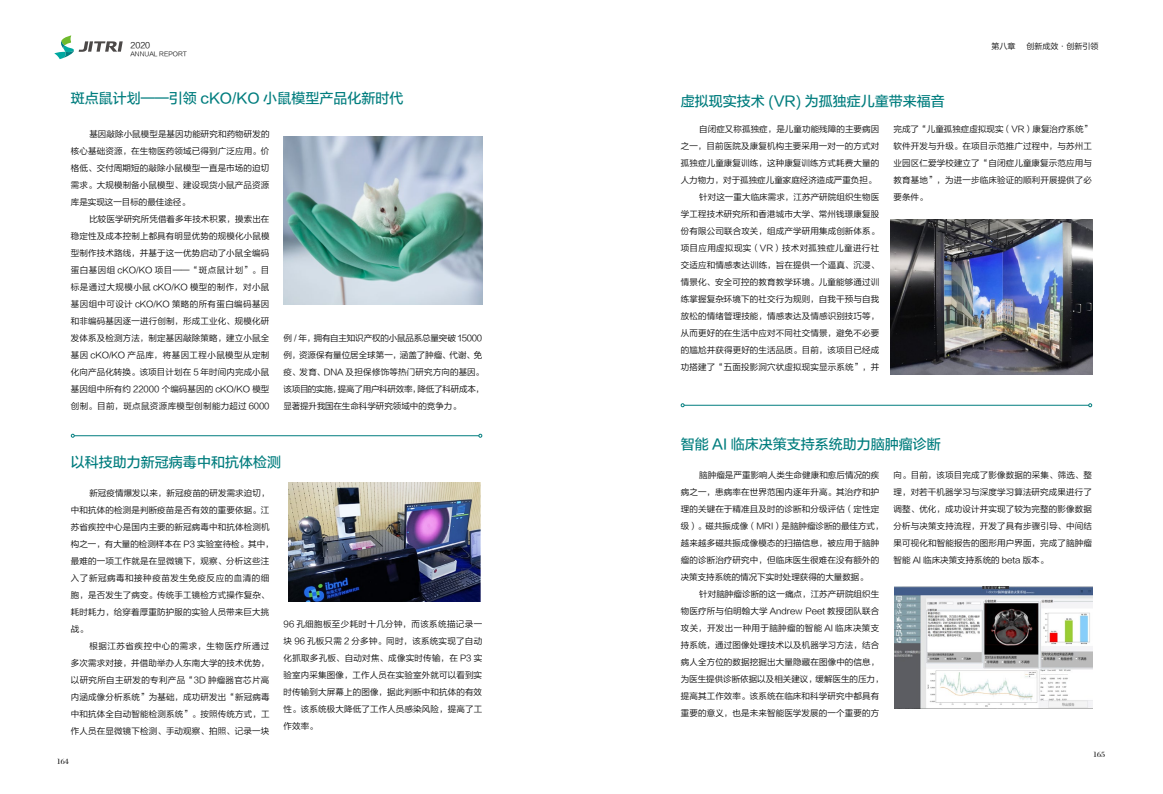
<style>
.page{position:relative;width:1163px;height:794px;background:#fff}
.page>*{position:absolute;margin:0;border:0;box-sizing:border-box;transform-origin:0 0}
.t1{font:14px "FZLTZHUNHK XHRB GBK1 0";color:#007d7e}
.t2{font:8.5px/17px "FZLTXIHK XHRB GBK1 0";letter-spacing:.015em;color:#000;text-align:justify}
.t3{font:8.5px/17px "FZLTXIHK XHRB GBK1 0";letter-spacing:-.01em;color:#000}
.t4{font:8.5px "FZLTXIHK XHRB GBK1 0";letter-spacing:.045em;color:#000}
.t5{font:8px "FZLTXIHK XHRB GBK1 0";color:#000}
.t6{font:8px "FZS3 K GBK1 0";color:#000}
.t7{font:6px "FZLTXIHK XHRB GBK1 0";color:#000}
</style>
<div class="page">
<svg style="left:54px;top:35px;width:69px;height:24px"></svg>
<img style="left:283px;top:137px;width:199px;height:168px">
<img style="left:288px;top:482px;width:192px;height:119px">
<hr style="left:74px;top:435px;width:405px;height:1px;background:#007d7e">
<hr style="left:684px;top:405px;width:404px;height:1px;background:#007d7e">
<svg style="left:680px;top:403px;width:4px;height:4px"></svg>
<img style="left:890px;top:219px;width:201px;height:155px">
<img style="left:894px;top:586px;width:197px;height:122px">
<p class="t5" style="left:130px;top:41px;width:21px">2020</p>
<p class="t5" style="left:991px;top:41px;width:25px">第八章</p>
<p class="t5" style="left:1026px;top:41px;width:74px">创新成效·创新引领</p>
<p class="t7" style="left:130px;top:50px;width:58px">ANNUAL REPORT</p>
<h1 class="t1" style="left:71px;top:90px;width:334px">斑点鼠计划——引领 cKO/KO 小鼠模型产品化新时代</h1>
<p class="t2" style="left:71px;top:126px;width:200px;text-indent:18px">基因敲除小鼠模型是基因功能研究和药物研发的核心基础资源，在生物医药领域已得到广泛应用。价格低、交付周期短的敲除小鼠模型一直是市场的迫切需求。大规模制备小鼠模型、建设现货小鼠产品资源库是实现这一目标的最佳途径。</p>
<p class="t2" style="left:71px;top:211px;width:200px;text-indent:18px">比较医学研究所凭借着多年技术积累，摸索出在稳定性及成本控制上都具有明显优势的规模化小鼠模型制作技术路线，并基于这一优势启动了小鼠全编码蛋白基因组 cKO/KO 项目——“斑点鼠计划”。目标是通过大规模小鼠 cKO/KO 模型的制作，对小鼠基因组中可设计 cKO/KO 策略的所有蛋白编码基因和非编码基因逐一进行创制，形成工业化、规模化研发体系及检测方法，制定基因敲除策略，建立小鼠全基因 cKO/KO 产品库，将基因工程小鼠模型从定制化向产品化转换。该项目计划在 5 年时间内完成小鼠基因组中所有约 22000 个编码基因的 cKO/KO 模型创制。目前，斑点鼠资源库模型创制能力超过 6000</p>
<p class="t3" style="left:283px;top:330px;width:202px">例 / 年，拥有自主知识产权的小鼠品系总量突破 15000例，资源保有量位居全球第一，涵盖了肿瘤、代谢、免疫、发育、DNA 及担保修饰等热门研究方向的基因。该项目的实施，提高了用户科研效率，降低了科研成本，显著提升我国在生命科学研究领域中的竞争力。</p>
<h1 class="t1" style="left:71px;top:454px;width:211px">以科技助力新冠病毒中和抗体检测</h1>
<p class="t2" style="left:71px;top:485px;width:204px;text-align:left;text-indent:18px">新冠疫情爆发以来，新冠疫苗的研发需求迫切，中和抗体的检测是判断疫苗是否有效的重要依据。江苏省疾控中心是国内主要的新冠病毒中和抗体检测机构之一，有大量的检测样本在 P3 实验室待检。其中，最难的一项工作就是在显微镜下，观察、分析这些注入了新冠病毒和接种疫苗发生免疫反应的血清的细胞，是否发生了病变。传统手工镜检方式操作复杂、耗时耗力，给穿着厚重防护服的实验人员带来巨大挑战。</p>
<p class="t2" style="left:71px;top:638px;width:200px;text-indent:18px">根据江苏省疾控中心的需求，生物医疗所通过多次需求对接，并借助举办人东南大学的技术优势，以研究所自主研发的专利产品“3D 肿瘤器官芯片高内涵成像分析系统”为基础，成功研发出“新冠病毒中和抗体全自动智能检测系统”。按照传统方式，工作人员在显微镜下检测、手动观察、拍照、记录一块</p>
<p class="t6" style="left:57px;top:756px;width:13px">164</p>
<p class="t2" style="left:283px;top:616px;width:200px">96 孔细胞板至少耗时十几分钟，而该系统描记录一块 96 孔板只需 2 分多钟。同时，该系统实现了自动化抓取多孔板、自动对焦、成像实时传输，在 P3 实验室内采集图像，工作人员在实验室外就可以看到实时传输到大屏幕上的图像，据此判断中和抗体的有效性。该系统极大降低了工作人员感染风险，提高了工作效率。</p>
<h1 class="t1" style="left:680px;top:94px;width:265px">虚拟现实技术 (VR) 为孤独症儿童带来福音</h1>
<p class="t2" style="left:699px;top:121px;width:181px">自闭症又称孤独症，是儿童功能残障的主要病因</p>
<p class="t2" style="left:680px;top:138px;width:200px">之一，目前医院及康复机构主要采用一对一的方式对</p>
<p class="t2" style="left:680px;top:155px;width:200px">孤独症儿童康复训练，这种康复训练方式耗费大量的</p>
<p class="t2" style="left:680px;top:172px;width:197px">人力物力，对于孤独症儿童家庭经济造成严重负担。</p>
<p class="t2" style="left:699px;top:189px;width:181px">针对这一重大临床需求，江苏产研院组织生物医</p>
<p class="t2" style="left:680px;top:206px;width:200px">学工程技术研究所和香港城市大学、常州钱璟康复股</p>
<p class="t2" style="left:680px;top:223px;width:200px">份有限公司联合攻关，组成产学研用集成创新体系。</p>
<p class="t4" style="left:680px;top:243px;width:200px">项目应用虚拟现实（VR）技术对孤独症儿童进行社</p>
<p class="t2" style="left:680px;top:257px;width:200px">交适应和情感表达训练，旨在提供一个逼真、沉浸、</p>
<p class="t2" style="left:680px;top:274px;width:200px">情景化、安全可控的教育教学环境。儿童能够通过训</p>
<p class="t2" style="left:680px;top:291px;width:200px">练掌握复杂环境下的社交行为规则，自我干预与自我</p>
<p class="t2" style="left:680px;top:308px;width:200px">放松的情绪管理技能，情感表达及情感识别技巧等，</p>
<p class="t2" style="left:680px;top:325px;width:200px">从而更好的在生活中应对不同社交情景，避免不必要</p>
<p class="t2" style="left:680px;top:342px;width:200px">的尴尬并获得更好的生活品质。目前，该项目已经成</p>
<p class="t2" style="left:680px;top:359px;width:200px">功搭建了“五面投影洞穴状虚拟现实显示系统”，并</p>
<p class="t2" style="left:893px;top:121px;width:200px">完成了“儿童孤独症虚拟现实（VR）康复治疗系统”软件开发与升级。在项目示范推广过程中，与苏州工业园区仁爱学校建立了“自闭症儿童康复示范应用与教育基地”，为进一步临床验证的顺利开展提供了必要条件。</p>
<h1 class="t1" style="left:680px;top:437px;width:261px">智能 AI 临床决策支持系统助力脑肿瘤诊断</h1>
<p class="t2" style="left:680px;top:467px;width:204px;text-align:left;text-indent:18px">脑肿瘤是严重影响人类生命健康和愈后情况的疾病之一，患病率在世界范围内逐年升高。其治疗和护理的关键在于精准且及时的诊断和分级评估（定性定级）。磁共振成像（MRI）是脑肿瘤诊断的最佳方式，越来越多磁共振成像模态的扫描信息，被应用于脑肿瘤的诊断治疗研究中，但临床医生很难在没有额外的决策支持系统的情况下实时处理获得的大量数据。</p>
<p class="t2" style="left:680px;top:586px;width:204px;text-align:left;text-indent:18px">针对脑肿瘤诊断的这一痛点，江苏产研院组织生物医疗所与伯明翰大学 Andrew Peet 教授团队联合攻关，开发出一种用于脑肿瘤的智能 AI 临床决策支持系统，通过图像处理技术以及机器学习方法，结合病人全方位的数据挖掘出大量隐藏在图像中的信息，为医生提供诊断依据以及相关建议，缓解医生的压力，提高其工作效率。该系统在临床和科学研究中都具有重要的意义，也是未来智能医学发展的一个重要的方</p>
<p class="t2" style="left:893px;top:467px;width:200px">向。目前，该项目完成了影像数据的采集、筛选、整理，对若干机器学习与深度学习算法研究成果进行了调整、优化，成功设计并实现了较为完整的影像数据分析与决策支持流程，开发了具有步骤引导、中间结果可视化和智能报告的图形用户界面，完成了脑肿瘤智能 AI 临床决策支持系统的 beta 版本。</p>
<p class="t6" style="left:1092px;top:750px;width:13px">165</p>
</div>
